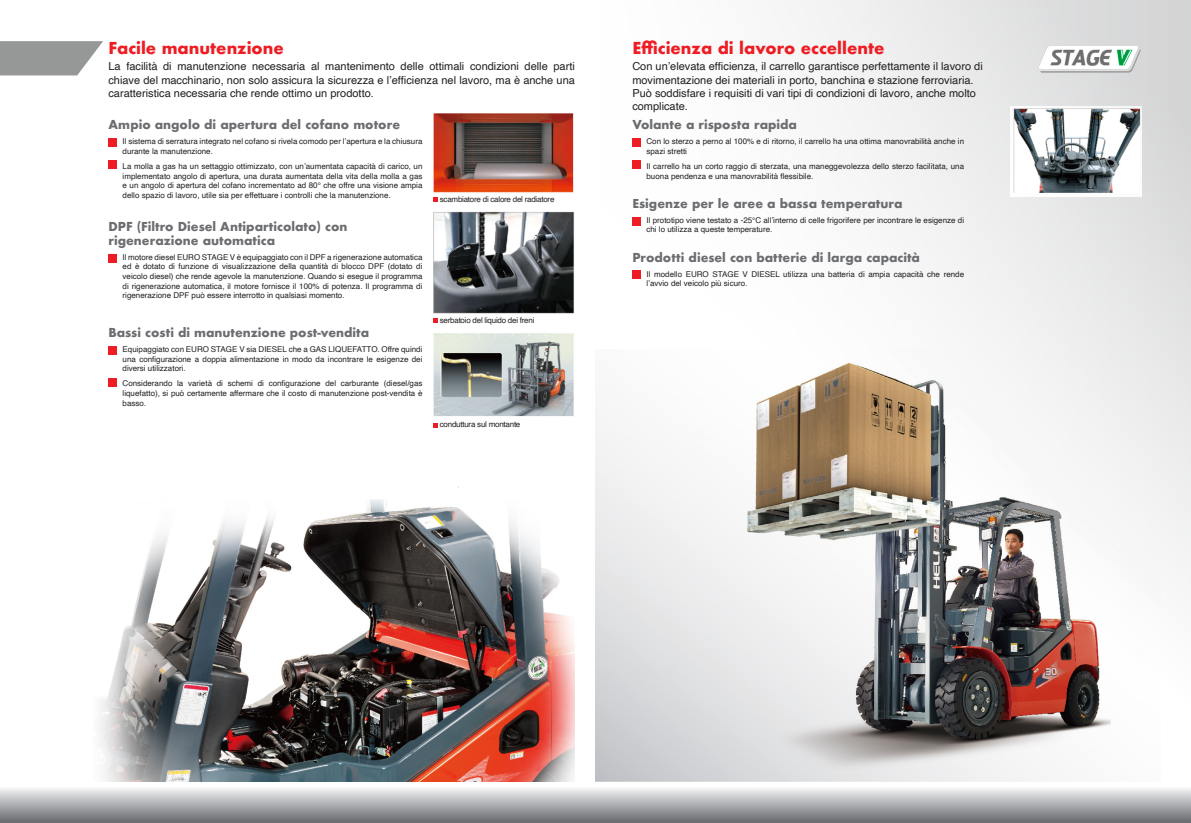
<style>
.page{position:relative;width:1191px;height:823px;background:#fff}
.page>*{position:absolute;margin:0;border:0;box-sizing:border-box;transform-origin:0 0}
.t1{font:700 16px "Futura";color:#ee1d23}
.t2{font:700 12px "Futura";color:#6c6d70}
.t3{font:11px/13.2px "Helvetica";color:#231f20}
.t4{font:8px/9.6px "Helvetica";color:#231f20}
.t5{font:8px "Helvetica";letter-spacing:-.03em;color:#231f20}
</style>
<div class="page">
<svg style="left:632px;top:0;width:558px;height:573px"></svg>
<img style="left:433px;top:113px;width:141px;height:304px">
<img style="left:1011px;top:106px;width:131px;height:90px">
<img style="left:595px;top:349px;width:565px;height:431px">
<img style="left:99px;top:486px;width:476px;height:294px">
<svg style="left:434px;top:197px;width:4px;height:5px"></svg>
<svg style="left:434px;top:423px;width:4px;height:4px"></svg>
<svg style="left:434px;top:318px;width:4px;height:5px"></svg>
<svg style="left:0;top:41px;width:103px;height:34px;background:#a3a5a5"></svg>
<img style="left:1035px;top:38px;width:118px;height:41px">
<div style="left:0;top:780px;width:1191px;height:42px;background:linear-gradient(to bottom,#fff,#6e7074)"></div>
<div style="left:108px;top:138px;width:9px;height:9px;background:#ee1d23"></div>
<div style="left:108px;top:160px;width:9px;height:9px;background:#ee1d23"></div>
<div style="left:632px;top:138px;width:9px;height:9px;background:#ee1d23"></div>
<div style="left:632px;top:160px;width:9px;height:9px;background:#ee1d23"></div>
<div style="left:632px;top:217px;width:9px;height:8px;background:#ee1d23"></div>
<div style="left:632px;top:270px;width:9px;height:9px;background:#ee1d23"></div>
<div style="left:108px;top:346px;width:9px;height:8px;background:#ee1d23"></div>
<div style="left:108px;top:378px;width:9px;height:8px;background:#ee1d23"></div>
<div style="left:108px;top:253px;width:9px;height:9px;background:#ee1d23"></div>
<p class="t1" style="left:108px;top:37px;width:177px">Facile manutenzione</p>
<p class="t3" style="left:108px;top:60px;width:468px;text-align:justify">La facilità di manutenzione necessaria al mantenimento delle ottimali condizioni delle parti chiave del macchinario, non solo assicura la sicurezza e l’efficienza nel lavoro, ma è anche una caratteristica necessaria che rende ottimo un prodotto.</p>
<p class="t2" style="left:108px;top:116px;width:293px">Ampio angolo di apertura del cofano motore</p>
<p class="t4" style="left:123px;top:137px;width:301px">Il sistema di serratura integrato nel cofano si rivela comodo per l’apertura e la chiusura durante la manutenzione.</p>
<p class="t4" style="left:123px;top:162px;width:301px;text-align:justify">La molla a gas ha un settaggio ottimizzato, con un’aumentata capacità di carico, un implementato angolo di apertura, una durata aumentata della vita della molla a gas e un angolo di apertura del cofano incrementato ad 80° che offre una visione ampia dello spazio di lavoro, utile sia per effettuare i controlli che la manutenzione.</p>
<p class="t2" style="left:108px;top:217px;width:241px">DPF (Filtro Diesel Antiparticolato) con</p>
<p class="t2" style="left:108px;top:232px;width:168px">rigenerazione automatica</p>
<p class="t4" style="left:123px;top:252px;width:301px;text-align:justify">Il motore diesel EURO STAGE V è equipaggiato con il DPF a rigenerazione automatica ed è dotato di funzione di visualizzazione della quantità di blocco DPF (dotato di veicolo diesel) che rende agevole la manutenzione. Quando si esegue il programma di rigenerazione automatica, il motore fornisce il 100% di potenza. Il programma di rigenerazione DPF può essere interrotto in qualsiasi momento.</p>
<p class="t2" style="left:108px;top:323px;width:262px">Bassi costi di manutenzione post-vendita</p>
<p class="t4" style="left:123px;top:344px;width:301px;text-align:justify">Equipaggiato con EURO STAGE V sia DIESEL che a GAS LIQUEFATTO. Offre quindi una configurazione a doppia alimentazione in modo da incontrare le esigenze dei diversi utilizzatori.</p>
<p class="t4" style="left:123px;top:379px;width:301px;text-align:justify">Considerando la varietà di schemi di configurazione del carburante (diesel/gas liquefatto), si può certamente affermare che il costo di manutenzione post-vendita è basso.</p>
<p class="t5" style="left:440px;top:193px;width:116px">scambiatore di calore del radiatore</p>
<p class="t5" style="left:440px;top:314px;width:96px">serbatoio del liquido dei freni</p>
<p class="t5" style="left:440px;top:418px;width:82px">conduttura sul montante</p>
<p class="t1" style="left:632px;top:37px;width:254px">Efficienza di lavoro eccellente</p>
<p class="t3" style="left:632px;top:60px;width:352px">Con un’elevata efficienza, il carrello garantisce perfettamente il lavoro di movimentazione dei materiali in porto, banchina e stazione ferroviaria.<br>Può soddisfare i requisiti di vari tipi di condizioni di lavoro, anche molto complicate.</p>
<p class="t2" style="left:632px;top:116px;width:166px">Volante a risposta rapida</p>
<p class="t4" style="left:646px;top:137px;width:319px">Con lo sterzo a perno al 100% e di ritorno, il carrello ha una ottima manovrabilità anche in spazi stretti</p>
<p class="t4" style="left:646px;top:162px;width:319px">Il carrello ha un corto raggio di sterzata, una maneggevolezza dello sterzo facilitata, una buona pendenza e una manovrabilità flessibile.</p>
<p class="t2" style="left:632px;top:194px;width:272px">Esigenze per le aree a bassa temperatura</p>
<p class="t4" style="left:646px;top:215px;width:319px">Il prototipo viene testato a -25°C all’interno di celle frigorifere per incontrare le esigenze di chi lo utilizza a queste temperature.</p>
<p class="t2" style="left:632px;top:248px;width:289px">Prodotti diesel con batterie di larga capacità</p>
<p class="t4" style="left:646px;top:269px;width:319px">Il modello EURO STAGE V DIESEL utilizza una batteria di ampia capacità che rende l’avvio del veicolo più sicuro.</p>
</div>
